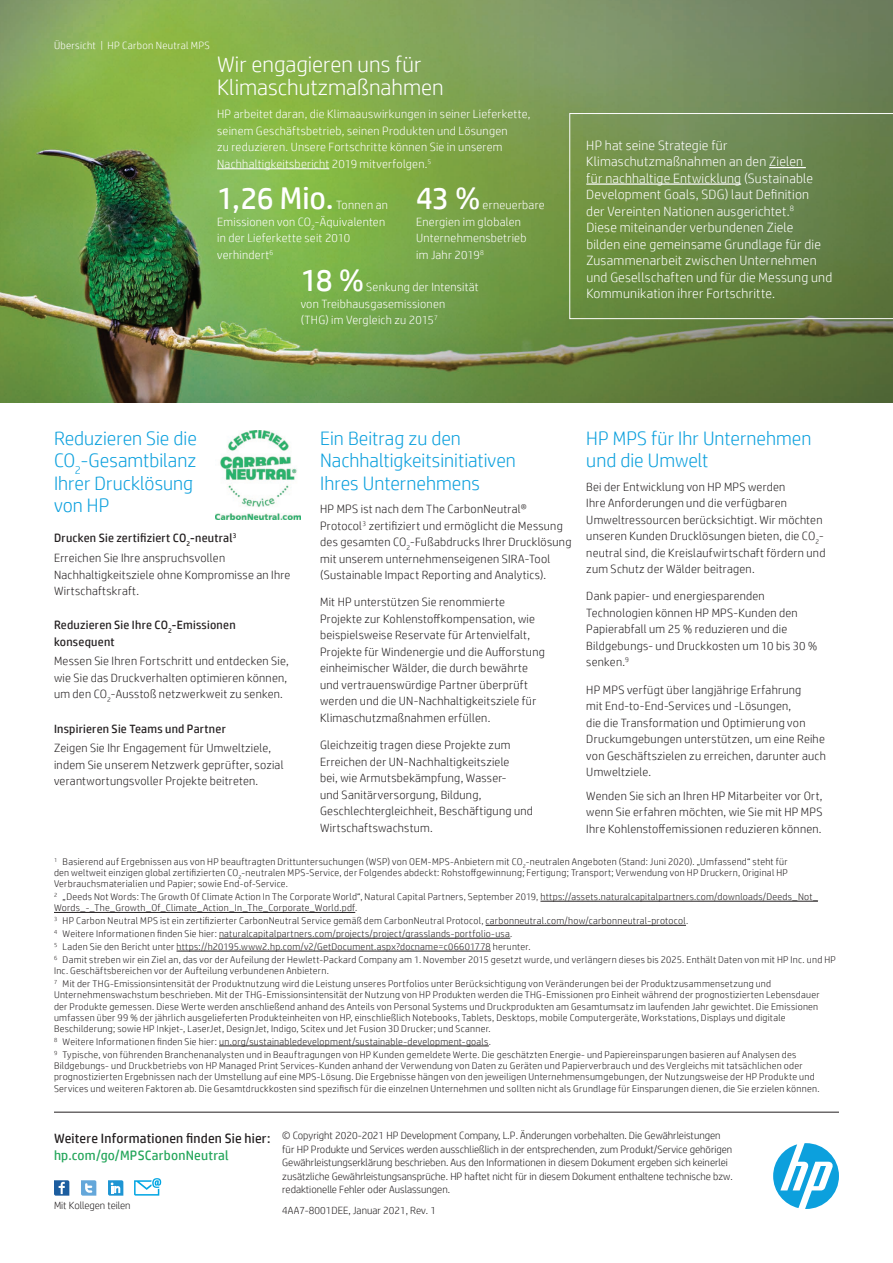
<style>
.page{position:relative;width:893px;height:1263px;background:#fff}
.page>*{position:absolute;margin:0;border:0;box-sizing:border-box;transform-origin:0 0}
.t1{font:31.5px "HP Simplified";letter-spacing:-.015em;color:#fff}
.t2{font:300 22.5px/22.5px "HP Simplified";color:#fff}
.t3{font:300 19.5px/22.5px "HP Simplified";color:#0ca0dd}
.t4{font:300 13.5px/16.5px "HP Simplified";letter-spacing:.015em;color:#fff}
.t5{font:13.5px "HP Simplified";letter-spacing:.015em;color:#231f20}
.t6{font:13.5px "HP Simplified";letter-spacing:.015em;color:#25a65b}
.t7{font:300 12px/16.5px "HP Simplified";letter-spacing:.02em;color:#231f20}
.t8{font:300 12px/16.5px "HP Simplified";letter-spacing:.02em;color:#fff}
.t9{font:12px/19.8px "HP Simplified";letter-spacing:.02em;color:#231f20}
.t10{font:300 10.5px/13.5px "HP Simplified";color:#231f20}
.t11{font:300 10.5px "HP Simplified";letter-spacing:.025em;color:#fff}
.t12{font:300 9.75px/11.2px "HP Simplified";letter-spacing:.025em;color:#231f20}
.s1{font-weight:300}
</style>
<div class="page">
<svg style="left:54px;top:1180px;width:15px;height:15px"></svg>
<svg style="left:81px;top:1180px;width:15px;height:15px"></svg>
<svg style="left:108px;top:1180px;width:15px;height:15px"></svg>
<svg style="left:134px;top:1178px;width:27px;height:17px"></svg>
<svg style="left:773px;top:1143px;width:66px;height:66px"></svg>
<img style="left:0;top:0;width:893px;height:402px">
<svg style="left:569px;top:113px;width:324px;height:206px;background:#6b8849"></svg>
<hr style="left:217px;top:168px;width:112px;height:1px;background:#fff">
<hr style="left:540px;top:901px;width:278px;height:1px;background:#231f20">
<hr style="left:54px;top:912px;width:301px;height:1px;background:#231f20">
<hr style="left:486px;top:925px;width:200px;height:1px;background:#231f20">
<hr style="left:219px;top:938px;width:291px;height:1px;background:#231f20">
<hr style="left:176px;top:950px;width:315px;height:1px;background:#231f20">
<hr style="left:219px;top:1045px;width:270px;height:1px;background:#231f20">
<hr style="left:769px;top:167px;width:37px;height:1px;background:#fff">
<hr style="left:586px;top:183px;width:155px;height:2px;background:#fff">
<hr style="left:54px;top:1112px;width:785px;height:1px;background:#231f20">
<img style="left:215px;top:431px;width:85px;height:88px">
<p class="t11" style="left:54px;top:39px;width:157px">Übersicht | HP Carbon Neutral MPS</p>
<h2 class="t2" style="left:217px;top:53px;width:228px">Wir engagieren uns für<br>Klimaschutzmaßnahmen</h2>
<p class="t8" style="left:217px;top:105px;width:315px">HP arbeitet daran, die Klimaauswirkungen in seiner Lieferkette, seinem Geschäftsbetrieb, seinen Produkten und Lösungen<br>zu reduzieren. Unsere Fortschritte können Sie in unserem Nachhaltigkeitsbericht 2019 mitverfolgen.<sup>5</sup></p>
<h1 class="t1" style="left:217px;top:178px;width:118px">1,26 Mio.</h1>
<h1 class="t1" style="left:416px;top:178px;width:65px">43 %</h1>
<p class="t8" style="left:416px;top:196px;width:130px;text-indent:66px">erneuerbare<br>Energien im globalen<br>Unternehmensbetrieb<br>im Jahr 2019<sup>8</sup></p>
<p class="t8" style="left:217px;top:196px;width:172px;text-indent:119px">Tonnen an<br>Emissionen von CO<sub>2</sub>-Äquivalenten in der Lieferkette seit 2010 verhindert<sup>6</sup></p>
<h1 class="t1" style="left:301px;top:260px;width:65px">18 %</h1>
<p class="t8" style="left:301px;top:278px;width:180px;text-indent:66px">Senkung der Intensität von Treibhausgasemissionen<br>(THG) im Vergleich zu 2015<sup>7</sup></p>
<p class="t4" style="left:586px;top:136px;width:247px">HP hat seine Strategie für Klimaschutzmaßnahmen an den Zielen<br>für nachhaltige Entwicklung (Sustainable Development Goals, SDG) laut Definition<br>der Vereinten Nationen ausgerichtet.<sup>8<br></sup>Diese miteinander verbundenen Ziele<br>bilden eine gemeinsame Grundlage für die Zusammenarbeit zwischen Unternehmen und Gesellschaften und für die Messung und Kommunikation ihrer Fortschritte.</p>
<h3 class="t3" style="left:54px;top:426px;width:144px">Reduzieren Sie die<br>CO<sub>2</sub>-Gesamtbilanz<br>Ihrer Drucklösung von HP</h3>
<p class="t9" style="left:54px;top:528px;width:184px">Drucken Sie zertifiziert CO<sub>2</sub>-neutral<sup>3<br></sup><span class="s1">Erreichen Sie Ihre anspruchsvollen</span></p>
<p class="t7" style="left:54px;top:566px;width:238px">Nachhaltigkeitsziele ohne Kompromisse an Ihre<br>Wirtschaftskraft.</p>
<p class="t9" style="left:54px;top:617px;width:183px;line-height:16.5px">Reduzieren Sie Ihre CO<sub>2</sub>-Emissionen konsequent</p>
<p class="t7" style="left:54px;top:653px;width:236px">Messen Sie Ihren Fortschritt und entdecken Sie, wie Sie das Druckverhalten optimieren können, um den CO<sub>2</sub>-Ausstoß netzwerkweit zu senken.</p>
<p class="t9" style="left:54px;top:718px;width:173px">Inspirieren Sie Teams und Partner</p>
<p class="t7" style="left:54px;top:739px;width:231px">Zeigen Sie Ihr Engagement für Umweltziele, indem Sie unserem Netzwerk geprüfter, sozial verantwortungsvoller Projekte beitreten.</p>
<h3 class="t3" style="left:320px;top:426px;width:197px">Ein Beitrag zu den<br>Nachhaltigkeitsinitiativen<br>Ihres Unternehmens</h3>
<p class="t7" style="left:320px;top:500px;width:253px">HP MPS ist nach dem The CarbonNeutral® Protocol<sup>3</sup> zertifiziert und ermöglicht die Messung des gesamten CO<sub>2</sub>-Fußabdrucks Ihrer Drucklösung mit unserem unternehmenseigenen SIRA-Tool (Sustainable Impact Reporting and Analytics).</p>
<p class="t7" style="left:320px;top:594px;width:226px">Mit HP unterstützen Sie renommierte Projekte zur Kohlenstoffkompensation, wie beispielsweise Reservate für Artenvielfalt, Projekte für Windenergie und die Aufforstung einheimischer Wälder, die durch bewährte und vertrauenswürdige Partner überprüft werden und die UN-Nachhaltigkeitsziele für Klimaschutzmaßnahmen erfüllen.</p>
<p class="t7" style="left:320px;top:736px;width:214px">Gleichzeitig tragen diese Projekte zum Erreichen der UN-Nachhaltigkeitsziele<br>bei, wie Armutsbekämpfung, Wasser-<br>und Sanitärversorgung, Bildung, Geschlechtergleichheit, Beschäftigung und Wirtschaftswachstum.</p>
<h3 class="t3" style="left:586px;top:426px;width:227px">HP MPS für Ihr Unternehmen und die Umwelt</h3>
<p class="t7" style="left:586px;top:478px;width:241px">Bei der Entwicklung von HP MPS werden<br>Ihre Anforderungen und die verfügbaren Umweltressourcen berücksichtigt. Wir möchten unseren Kunden Drucklösungen bieten, die CO<sub>2</sub>- neutral sind, die Kreislaufwirtschaft fördern und zum Schutz der Wälder beitragen.</p>
<p class="t7" style="left:586px;top:588px;width:232px">Dank papier- und energiesparenden Technologien können HP MPS-Kunden den Papierabfall um 25 % reduzieren und die Bildgebungs- und Druckkosten um 10 bis 30 % senken.<sup>9</sup></p>
<p class="t7" style="left:586px;top:681px;width:241px">HP MPS verfügt über langjährige Erfahrung<br>mit End-to-End-Services und -Lösungen,<br>die die Transformation und Optimierung von Druckumgebungen unterstützen, um eine Reihe von Geschäftszielen zu erreichen, darunter auch Umweltziele.</p>
<p class="t7" style="left:586px;top:787px;width:238px;text-align:justify">Wenden Sie sich an Ihren HP Mitarbeiter vor Ort, wenn Sie erfahren möchten, wie Sie mit HP MPS Ihre Kohlenstoffemissionen reduzieren können.</p>
<p class="t12" style="left:54px;top:855px;width:735px;text-align:justify"><sup>1</sup> Basierend auf Ergebnissen aus von HP beauftragten Drittuntersuchungen (WSP) von OEM-MPS-Anbietern mit CO<sub>2</sub>-neutralen Angeboten (Stand: Juni 2020). „Umfassend“ steht für den weltweit einzigen global zertifizierten CO<sub>2</sub>-neutralen MPS-Service, der Folgendes abdeckt: Rohstoffgewinnung; Fertigung; Transport; Verwendung von HP Druckern, Original HP Verbrauchsmaterialien und Papier; sowie End-of-Service.</p>
<p class="t12" style="left:54px;top:891px;width:765px"><sup>2</sup> „Deeds Not Words: The Growth Of Climate Action In The Corporate World“, Natural Capital Partners, September 2019, https://assets.naturalcapitalpartners.com/downloads/Deeds_Not_<br>Words_-_The_Growth_Of_Climate_Action_In_The_Corporate_World.pdf.</p>
<p class="t12" style="left:54px;top:914px;width:783px;line-height:12.9px"><sup>3</sup> HP Carbon Neutral MPS ist ein zertifizierter CarbonNeutral Service gemäß dem CarbonNeutral Protocol, carbonneutral.com/how/carbonneutral-protocol.<br><sup>4</sup> Weitere Informationen finden Sie hier: naturalcapitalpartners.com/projects/project/grasslands-portfolio-usa.<br><sup>5</sup> Laden Sie den Bericht unter https://h20195.www2.hp.com/v2/GetDocument.aspx?docname=c06601778 herunter.<br><sup>6</sup> Damit streben wir ein Ziel an, das vor der Aufeilung der Hewlett-Packard Company am 1. November 2015 gesetzt wurde, und verlängern dieses bis 2025. Enthält Daten von mit HP Inc. und HP</p>
<p class="t12" style="left:54px;top:964px;width:719px;line-height:12.9px">Inc. Geschäftsbereichen vor der Aufteilung verbundenen Anbietern.<br><sup>7</sup> Mit der THG-Emissionsintensität der Produktnutzung wird die Leistung unseres Portfolios unter Berücksichtigung von Veränderungen bei der Produktzusammensetzung und</p>
<p class="t12" style="left:54px;top:989px;width:767px">Unternehmenswachstum beschrieben. Mit der THG-Emissionsintensität der Nutzung von HP Produkten werden die THG-Emissionen pro Einheit während der prognostizierten Lebensdauer der Produkte gemessen. Diese Werte werden anschließend anhand des Anteils von Personal Systems und Druckprodukten am Gesamtumsatz im laufenden Jahr gewichtet. Die Emissionen umfassen über 99 % der jährlich ausgelieferten Produkteinheiten von HP, einschließlich Notebooks, Tablets, Desktops, mobile Computergeräte, Workstations, Displays und digitale Beschilderung; sowie HP Inkjet-, LaserJet, DesignJet, Indigo, Scitex und Jet Fusion 3D Drucker; und Scanner.</p>
<p class="t12" style="left:54px;top:1035px;width:744px;line-height:12.9px"><sup>8</sup> Weitere Informationen finden Sie hier: un.org/sustainabledevelopment/sustainable-development-goals.<br><sup>9</sup> Typische, von führenden Branchenanalysten und in Beauftragungen von HP Kunden gemeldete Werte. Die geschätzten Energie- und Papiereinsparungen basieren auf Analysen des</p>
<p class="t12" style="left:54px;top:1060px;width:767px">Bildgebungs- und Druckbetriebs von HP Managed Print Services-Kunden anhand der Verwendung von Daten zu Geräten und Papierverbrauch und des Vergleichs mit tatsächlichen oder prognostizierten Ergebnissen nach der Umstellung auf eine MPS-Lösung. Die Ergebnisse hängen von den jeweiligen Unternehmensumgebungen, der Nutzungsweise der HP Produkte und<br>Services und weiteren Faktoren ab. Die Gesamtdruckkosten sind spezifisch für die einzelnen Unternehmen und sollten nicht als Grundlage für Einsparungen dienen, die Sie erzielen können.</p>
<h3 class="t5" style="left:54px;top:1129px;width:218px">Weitere Informationen finden Sie hier:</h3>
<h3 class="t6" style="left:54px;top:1146px;width:176px">hp.com/go/MPSCarbonNeutral</h3>
<p class="t10" style="left:54px;top:1198px;width:78px">Mit Kollegen teilen</p>
<p class="t10" style="left:282px;top:1128px;width:452px">© Copyright 2020-2021 HP Development Company, L.P. Änderungen vorbehalten. Die Gewährleistungen für HP Produkte und Services werden ausschließlich in der entsprechenden, zum Produkt/Service gehörigen Gewährleistungserklärung beschrieben. Aus den Informationen in diesem Dokument ergeben sich keinerlei zusätzliche Gewährleistungsansprüche. HP haftet nicht für in diesem Dokument enthaltene technische bzw. redaktionelle Fehler oder Auslassungen.</p>
<p class="t10" style="left:282px;top:1203px;width:155px">4AA7-8001DEE, Januar 2021, Rev. 1</p>
</div>
